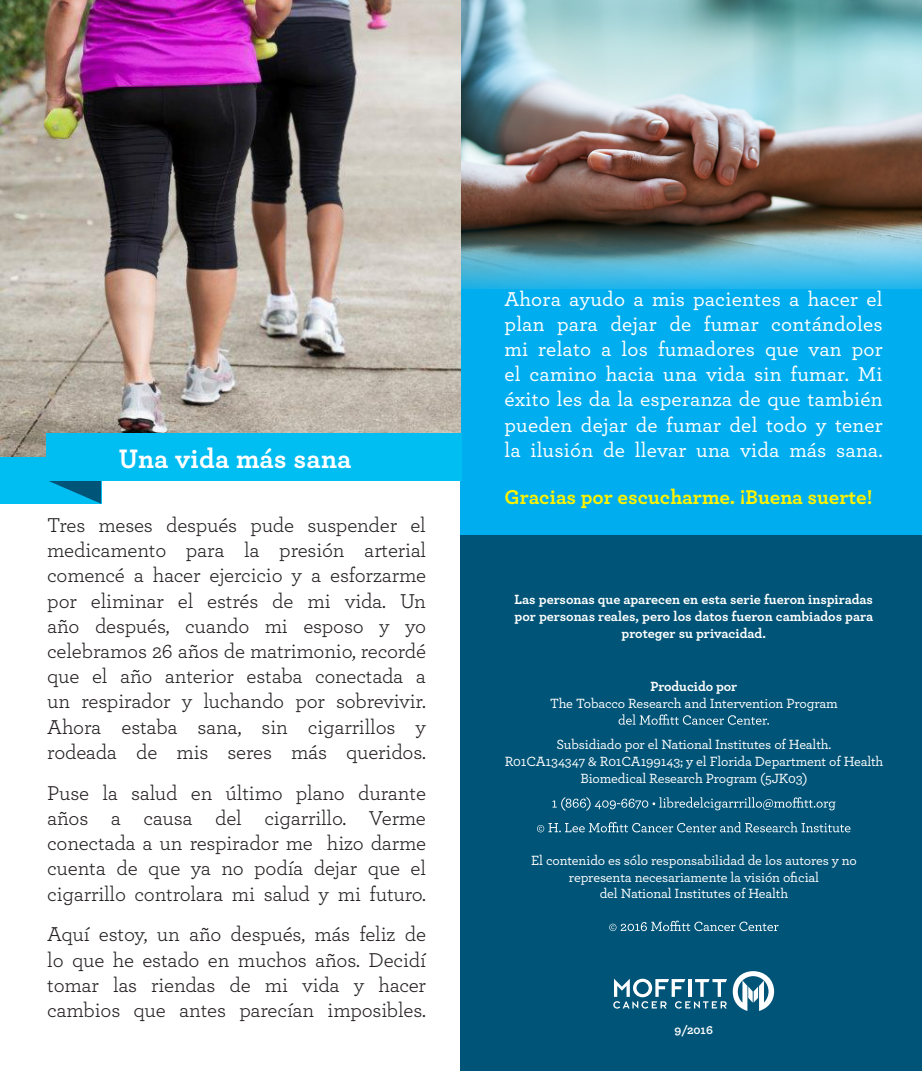
<style>
.page{position:relative;width:922px;height:1071px;background:#fff}
.page>*{position:absolute;margin:0;border:0;box-sizing:border-box;transform-origin:0 0}
.t1{font:700 28px "Archer Pro";letter-spacing:.005em;color:#fff}
.t2{font:21px/25.2px "Archer Pro";letter-spacing:-.01em;color:#231f20;text-align:justify}
.t3{font:500 21px/25.2px "Archer Pro";letter-spacing:.01em;color:#fff;text-align:justify}
.t4{font:700 21px "Archer Pro";color:#fff200}
.t5{font:500 14px/16.8px "Archer Pro";letter-spacing:-.01em;color:#fff;text-align:center}
.t6{font:700 14px/16.8px "Archer Pro";color:#fff;text-align:center}
.t7{font:700 12.25px "Archer Pro";color:#fff}
</style>
<div class="page">
<div style="left:460px;top:0;width:461px;height:536px;background:#00aeef"></div>
<img style="left:0;top:0;width:460px;height:457px">
<div style="left:0;top:457px;width:101px;height:47px;background:#00bdf2"></div>
<svg style="left:49px;top:481px;width:52px;height:23px"></svg>
<div style="left:46px;top:433px;width:415px;height:47px;background:#00bdf2"></div>
<img style="left:461px;top:0;width:460px;height:289px">
<div style="left:460px;top:536px;width:461px;height:535px;background:#005477"></div>
<svg style="left:618px;top:714px;width:150px;height:11px"></svg>
<svg style="left:552px;top:797px;width:283px;height:14px"></svg>
<svg style="left:537px;top:822px;width:313px;height:10px"></svg>
<svg style="left:609px;top:921px;width:169px;height:10px"></svg>
<svg style="left:732px;top:971px;width:41px;height:40px"></svg>
<svg style="left:613px;top:979px;width:113px;height:30px"></svg>
<h1 class="t1" style="left:119px;top:437px;width:234px">Una vida más sana</h1>
<p class="t2" style="left:47px;top:511px;width:380px">Tres meses después pude suspender el medicamento para la presión arterial comencé a hacer ejercicio y a esforzarme por eliminar el estrés de mi vida. Un año después, cuando mi esposo y yo celebramos 26 años de matrimonio, recordé que el año anterior estaba conectada a un respirador y luchando por sobrevivir.<br>Ahora estaba sana, sin cigarrillos y rodeada de mis seres más queridos.</p>
<p class="t2" style="left:47px;top:779px;width:380px">Puse la salud en último plano durante años a causa del cigarrillo. Verme conectada a un respirador me hizo darme cuenta de que ya no podía dejar que el cigarrillo controlara mi salud y mi futuro.</p>
<p class="t2" style="left:47px;top:921px;width:380px">Aquí estoy, un año después, más feliz de lo que he estado en muchos años. Decidí tomar las riendas de mi vida y hacer cambios que antes parecían imposibles.</p>
<p class="t3" style="left:504px;top:285px;width:379px">Ahora ayudo a mis pacientes a hacer el plan para dejar de fumar contándoles mi relato a los fumadores que van por el camino hacia una vida sin fumar. Mi éxito les da la esperanza de que también pueden dejar de fumar del todo y tener la ilusión de llevar una vida más sana.</p>
<p class="t4" style="left:504px;top:480px;width:369px">Gracias por escucharme. ¡Buena suerte!</p>
<p class="t6" style="left:514px;top:590px;width:360px">Las personas que aparecen en esta serie fueron inspiradas por personas reales, pero los datos fueron cambiados para proteger su privacidad.</p>
<p class="t6" style="left:650px;top:677px;width:88px">Producido por</p>
<p class="t5" style="left:550px;top:694px;width:289px">The Tobacco Research and Intervention Program</p>
<p class="t5" style="left:504px;top:736px;width:380px">Subsidiado por el National Institutes of Health.<br>R01CA134347 &amp; R01CA199143; y el Florida Department of Health<br>Biomedical Research Program (5JK03)</p>
<p class="t5" style="left:531px;top:851px;width:327px">El contenido es sólo responsabilidad de los autores y no representa necesariamente la visión oficial<br>del National Institutes of Health</p>
<p class="t7" style="left:674px;top:1020px;width:40px">9/2016</p>
</div>
